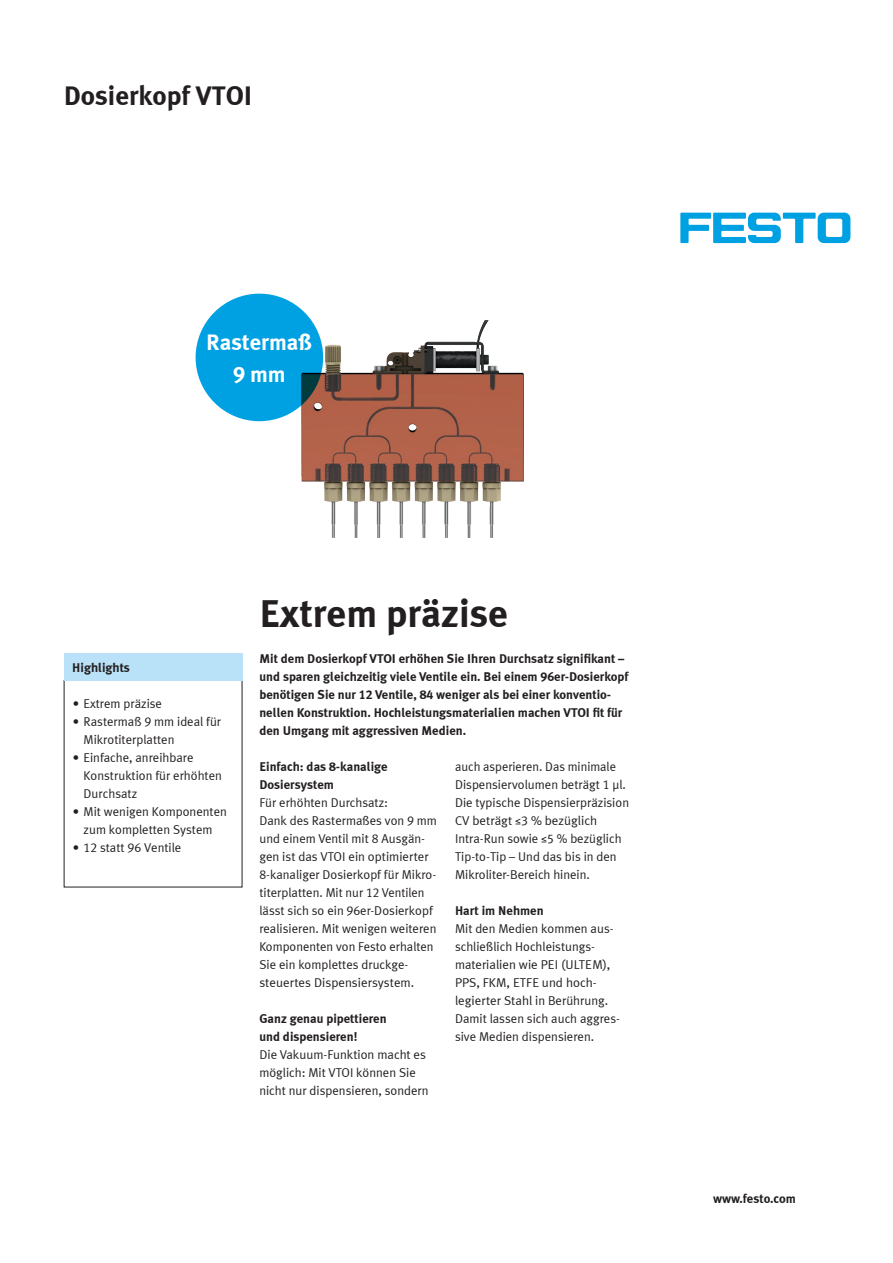
<style>
.page{position:relative;width:893px;height:1263px;background:#fff}
.page>*{position:absolute;margin:0;border:0;box-sizing:border-box;transform-origin:0 0}
.t1{font:700 39px "Meta Plus LF";color:#231f20}
.t2{font:700 27px "Meta Plus LF";color:#231f20}
.t3{font:700 22.5px/31.5px "Meta Plus LF";color:#fff;text-align:center}
.t4{font:12.75px/18px "Meta Plus LF";color:#231f20}
.t5{font:700 12.75px/18px "Meta Plus LF";color:#231f20}
</style>
<div class="page">
<div style="left:64px;top:654px;width:178px;height:27px;background:#b9e1f7"></div>
<img style="left:302px;top:321px;width:221px;height:216px">
<div style="left:196px;top:294px;width:127px;height:127px;background:#00a1e3;border-radius:50%"></div>
<svg style="left:680px;top:213px;width:170px;height:30px"></svg>
<h2 class="t2" style="left:64px;top:79px;width:190px">Dosierkopf VTOI</h2>
<h3 class="t3" style="left:206px;top:326px;width:108px">Rastermaß<br>9 mm</h3>
<p class="t5" style="left:72px;top:658px;width:59px">Highlights</p>
<p class="t4" style="left:73px;top:694px;width:91px">• Extrem präzise</p>
<p class="t4" style="left:84px;top:712px;width:139px;text-indent:-11px">• Rastermaß 9 mm ideal für<br>Mikrotiterplatten</p>
<p class="t4" style="left:84px;top:748px;width:140px;text-indent:-11px">• Einfache, anreihbare<br>Konstruktion für erhöhten<br>Durchsatz</p>
<p class="t4" style="left:73px;top:802px;width:155px;text-align:center">• Mit wenigen Komponenten zum kompletten System</p>
<p class="t4" style="left:73px;top:838px;width:110px">• 12 statt 96 Ventile</p>
<h1 class="t1" style="left:259px;top:588px;width:250px">Extrem präzise</h1>
<p class="t5" style="left:259px;top:649px;width:371px">Mit dem Dosierkopf VTOI erhöhen Sie Ihren Durchsatz signifikant – und sparen gleichzeitig viele Ventile ein. Bei einem 96er-Dosierkopf benötigen Sie nur 12 Ventile, 84 weniger als bei einer konventio&shy;nellen Konstruktion. Hochleistungsmaterialien machen VTOI fit für den Umgang mit aggressiven Medien.</p>
<p class="t5" style="left:259px;top:757px;width:130px">Einfach: das 8-kanalige<br>Dosiersystem</p>
<p class="t4" style="left:259px;top:793px;width:179px">Für erhöhten Durchsatz:<br>Dank des Rastermaßes von 9 mm und einem Ventil mit 8 Ausgän&shy;gen ist das VTOI ein optimierter<br>8-kanaliger Dosierkopf für Mikro&shy;titerplatten. Mit nur 12 Ventilen lässt sich so ein 96er-Dosierkopf realisieren. Mit wenigen weiteren<br>Komponenten von Festo erhalten<br>Sie ein komplettes druckge&shy;steuertes Dispensiersystem.</p>
<p class="t5" style="left:259px;top:1009px;width:129px">Ganz genau pipettieren und dispensieren!</p>
<p class="t4" style="left:259px;top:1045px;width:171px">Die Vakuum-Funktion macht es möglich: Mit VTOI können Sie nicht nur dispensieren, sondern</p>
<p class="t4" style="left:455px;top:757px;width:176px">auch asperieren. Das minimale<br>Dispensiervolumen beträgt 1 µl.<br>Die typische Dispensierpräzision<br>CV beträgt ≤3 % bezüglich<br>Intra-Run sowie ≤5 % bezüglich<br>Tip-to-Tip – Und das bis in den<br>Mikroliter-Bereich hinein.</p>
<p class="t5" style="left:455px;top:901px;width:90px">Hart im Nehmen</p>
<p class="t4" style="left:455px;top:919px;width:166px">Mit den Medien kommen aus&shy;schließlich Hochleistungs&shy;materialien wie PEI (ULTEM),<br>PPS, FKM, ETFE und hoch&shy;legierter Stahl in Berührung.<br>Damit lassen sich auch aggres&shy;sive Medien dispensieren.</p>
<p class="t5" style="left:713px;top:1189px;width:84px">www.festo.com</p>
</div>
